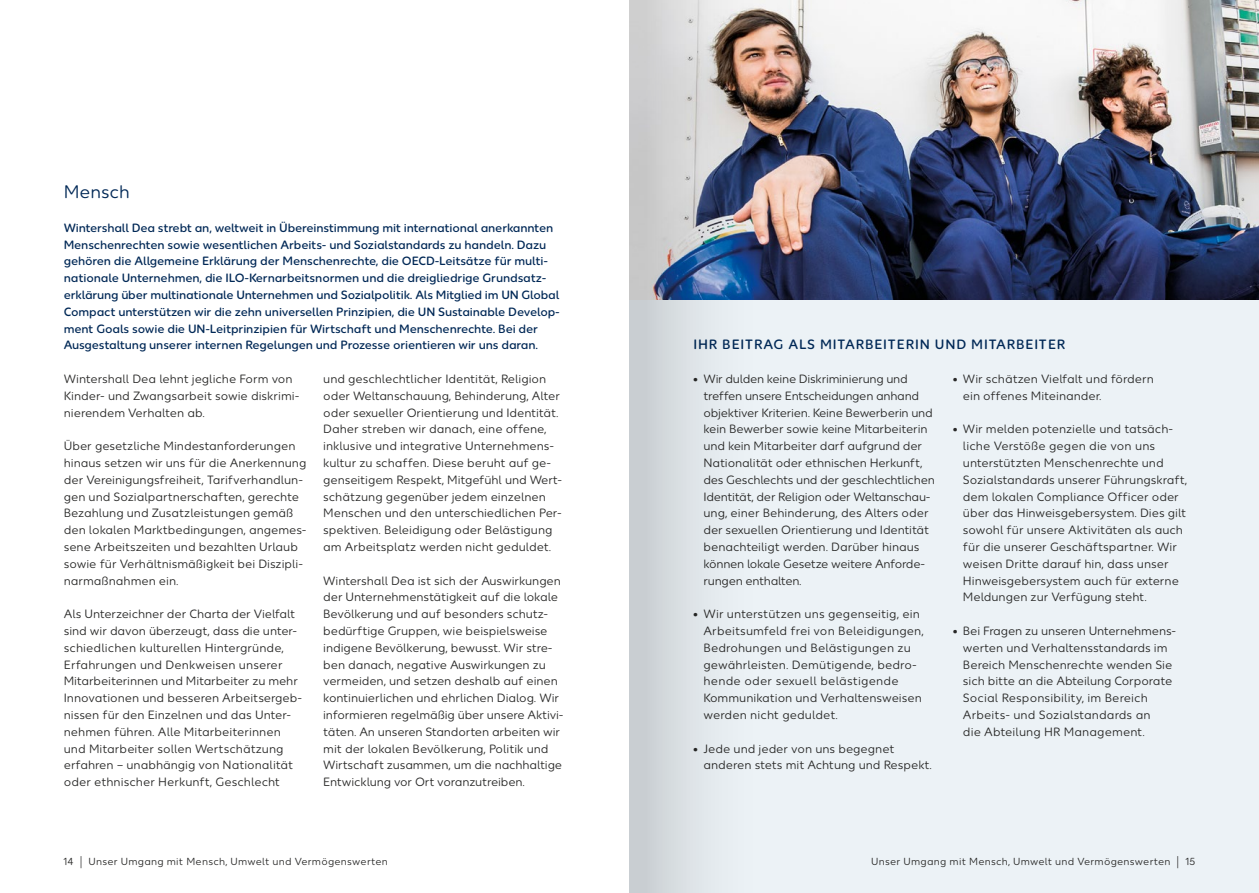
<style>
.page{position:relative;width:1259px;height:893px;background:#fff}
.page>*{position:absolute;margin:0;border:0;box-sizing:border-box;transform-origin:0 0}
.t1{font:18px "Wintershall Dea";color:#002856}
.t2{font:500 13.5px "Wintershall Dea";letter-spacing:.06em;color:#002856}
.t3{font:12px/16.8px "Wintershall Dea";letter-spacing:-.005em;color:#282827}
.t4{font:500 12px/16.8px "Wintershall Dea";letter-spacing:-.015em;color:#002856}
.t5{font:10.2px "Wintershall Dea";letter-spacing:.025em;color:#282827}
</style>
<div class="page">
<div style="left:629px;top:296px;width:630px;height:597px;background:#ecf2f6"></div>
<img style="left:774px;top:0;width:485px;height:299px">
<svg style="left:629px;top:0;width:145px;height:893px"></svg>
<h1 class="t1" style="left:64px;top:182px;width:68px">Mensch</h1>
<p class="t4" style="left:64px;top:220px;width:497px">Wintershall Dea strebt an, weltweit in Übereinstimmung mit international anerkannten Menschenrechten sowie wesentlichen Arbeits- und Sozialstandards zu handeln. Dazu gehören die Allgemeine Erklärung der Menschenrechte, die OECD-Leitsätze für multi&shy;nationale Unternehmen, die ILO-Kernarbeitsnormen und die dreigliedrige Grundsatz&shy;erklärung über multinationale Unternehmen und Sozialpolitik. Als Mitglied im UN Global Compact unterstützen wir die zehn universellen Prinzipien, die UN Sustainable Develop&shy;ment Goals sowie die UN-Leitprinzipien für Wirtschaft und Menschenrechte. Bei der Ausgestaltung unserer internen Regelungen und Prozesse orientieren wir uns daran.</p>
<p class="t3" style="left:64px;top:371px;width:237px">Wintershall Dea lehnt jegliche Form von<br>Kinder- und Zwangsarbeit sowie diskrimi&shy;nierendem Verhalten ab.</p>
<p class="t3" style="left:64px;top:438px;width:244px">Über gesetzliche Mindestanforderungen hinaus setzen wir uns für die Anerkennung der Vereinigungsfreiheit, Tarifverhandlun&shy;gen und Sozialpartnerschaften, gerechte Bezahlung und Zusatzleistungen gemäß den lokalen Marktbedingungen, angemes&shy;sene Arbeitszeiten und bezahlten Urlaub sowie für Verhältnismäßigkeit bei Diszipli&shy;narmaßnahmen ein.</p>
<p class="t3" style="left:64px;top:606px;width:240px">Als Unterzeichner der Charta der Vielfalt sind wir davon überzeugt, dass die unter&shy;schiedlichen kulturellen Hintergründe, Erfahrungen und Denkweisen unserer Mitarbeiterinnen und Mitarbeiter zu mehr Innovationen und besseren Arbeitsergeb&shy;nissen für den Einzelnen und das Unter&shy;nehmen führen. Alle Mitarbeiterinnen und Mitarbeiter sollen Wertschätzung erfahren – unabhängig von Nationalität oder ethnischer Herkunft, Geschlecht</p>
<p class="t3" style="left:323px;top:371px;width:240px">und geschlechtlicher Identität, Religion oder Weltanschauung, Behinderung, Alter oder sexueller Orientierung und Identität.<br>Daher streben wir danach, eine offene, inklusive und integrative Unternehmens&shy;kultur zu schaffen. Diese beruht auf ge&shy;genseitigem Respekt, Mitgefühl und Wert&shy;schätzung gegenüber jedem einzelnen Menschen und den unterschiedlichen Per&shy;spektiven. Beleidigung oder Belästigung am Arbeitsplatz werden nicht geduldet.</p>
<p class="t3" style="left:323px;top:573px;width:242px">Wintershall Dea ist sich der Auswirkungen der Unternehmenstätigkeit auf die lokale Bevölkerung und auf besonders schutz&shy;bedürftige Gruppen, wie beispielsweise indigene Bevölkerung, bewusst. Wir stre&shy;ben danach, negative Auswirkungen zu vermeiden, und setzen deshalb auf einen kontinuierlichen und ehrlichen Dialog. Wir informieren regelmäßig über unsere Aktivi&shy;täten. An unseren Standorten arbeiten wir mit der lokalen Bevölkerung, Politik und Wirtschaft zusammen, um die nachhaltige Entwicklung vor Ort voranzutreiben.</p>
<p class="t2" style="left:693px;top:337px;width:373px">IHR BEITRAG ALS MITARBEITERIN UND MITARBEITER</p>
<p class="t3" style="left:703px;top:371px;width:233px;text-indent:-10px">• Wir dulden keine Diskriminierung und treffen unsere Entscheidungen anhand objektiver Kriterien. Keine Bewerberin und kein Bewerber sowie keine Mitarbeiterin und kein Mitarbeiter darf aufgrund der Nationalität oder ethnischen Herkunft, des Geschlechts und der geschlechtlichen Identität, der Religion oder Weltanschau&shy;ung, einer Behinderung, des Alters oder der sexuellen Orientierung und Identität benachteiligt werden. Darüber hinaus können lokale Gesetze weitere Anforde&shy;rungen enthalten.</p>
<p class="t3" style="left:703px;top:606px;width:222px;text-indent:-10px">• Wir unterstützen uns gegenseitig, ein Arbeitsumfeld frei von Beleidigungen, Bedrohungen und Belästigungen zu gewährleisten. Demütigende, bedro&shy;hende oder sexuell belästigende Kommunikation und Verhaltensweisen werden nicht geduldet.</p>
<p class="t3" style="left:703px;top:741px;width:230px;text-indent:-10px">• Jede und jeder von uns begegnet anderen stets mit Achtung und Respekt.</p>
<p class="t3" style="left:963px;top:371px;width:192px;text-indent:-10px">• Wir schätzen Vielfalt und fördern ein offenes Miteinander.</p>
<p class="t3" style="left:963px;top:421px;width:226px;text-indent:-10px">• Wir melden potenzielle und tatsäch&shy;liche Verstöße gegen die von uns unterstützten Menschenrechte und Sozialstandards unserer Führungskraft, dem lokalen Compliance Officer oder über das Hinweisgebersystem. Dies gilt sowohl für unsere Aktivitäten als auch für die unserer Geschäftspartner. Wir weisen Dritte darauf hin, dass unser Hinweisgebersystem auch für externe Meldungen zur Verfügung steht.</p>
<p class="t3" style="left:963px;top:623px;width:215px;text-indent:-10px">• Bei Fragen zu unseren Unternehmens&shy;werten und Verhaltensstandards im Bereich Menschenrechte wenden Sie sich bitte an die Abteilung Corporate Social Responsibility, im Bereich Arbeits- und Sozialstandards an<br>die Abteilung HR Management.</p>
<p class="t5" style="left:63px;top:856px;width:326px">14 | Unser Umgang mit Mensch, Umwelt und Vermögenswerten</p>
<p class="t5" style="left:871px;top:856px;width:325px">Unser Umgang mit Mensch, Umwelt und Vermögenswerten | 15</p>
</div>
